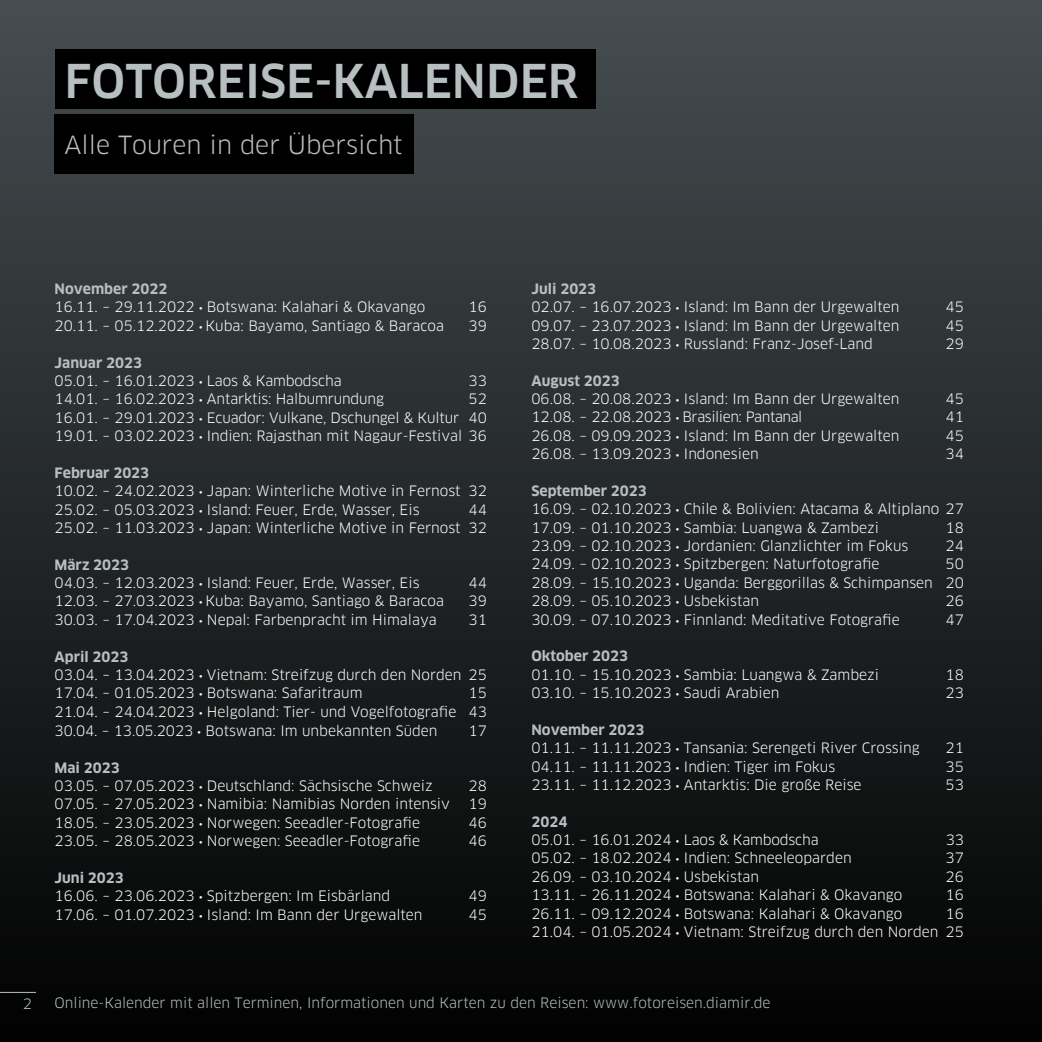
<style>
.page{position:relative;width:1042px;height:1042px;background:#fff}
.page>*{position:absolute;margin:0;border:0;box-sizing:border-box;transform-origin:0 0}
.t1{font:500 45.5px "Clan";color:#b7bfc0}
.t2{font:24.5px "Clan";color:#b7bfc0}
.t3{font:14px/18.4px "Clan";color:#fff}
.t4{font:14px "Clan";color:#b7bfc0}
.t5{font:14px "Clan";letter-spacing:-.03em;color:#fff}
.s1{font-weight:700;color:#b7bfc0}
.s2{font-family:"Myriad Pro";font-weight:300}
</style>
<div class="page">
<div style="left:0;top:0;width:1042px;height:1042px;background:linear-gradient(to bottom,#464d50,#010101)"></div>
<hr style="left:0;top:992px;width:36px;height:1px;background:#b7bfc0">
<div style="left:55px;top:50px;width:540px;height:59px;background:#000"></div>
<div style="left:55px;top:114px;width:359px;height:60px;background:#000"></div>
<h1 class="t1" style="left:64px;top:56px;width:515px">FOTOREISE-KALENDER</h1>
<h2 class="t2" style="left:64px;top:131px;width:340px">Alle Touren in der Übersicht</h2>
<p class="t3" style="left:55px;top:280px;width:372px"><span class="s1">November 2022<br></span>16.11. – 29.11.2022 <span class="s2">•</span> Botswana: Kalahari &amp; Okavango</p>
<p class="t3" style="left:469px;top:298px;width:20px">16</p>
<p class="t3" style="left:531px;top:280px;width:369px"><span class="s1">Juli 2023<br></span>02.07. – 16.07.2023 <span class="s2">•</span> Island: Im Bann der Urgewalten</p>
<p class="t3" style="left:945px;top:298px;width:20px">45</p>
<p class="t3" style="left:55px;top:316px;width:391px">20.11. – 05.12.2022 <span class="s2">•</span> Kuba: Bayamo, Santiago &amp; Baracoa</p>
<p class="t3" style="left:469px;top:316px;width:20px">39</p>
<p class="t3" style="left:55px;top:353px;width:289px"><span class="s1">Januar 2023<br></span>05.01. – 16.01.2023 <span class="s2">•</span> Laos &amp; Kambodscha</p>
<p class="t3" style="left:469px;top:372px;width:20px">33</p>
<p class="t3" style="left:55px;top:390px;width:331px">14.01. – 16.02.2023 <span class="s2">•</span> Antarktis: Halbumrundung</p>
<p class="t3" style="left:55px;top:390px;width:434px;text-align:justify;text-indent:414px">52<br>16.01. – 29.01.2023 <span class="s2">•</span> Ecuador: Vulkane, Dschungel &amp; Kultur 40<br>19.01. – 03.02.2023 <span class="s2">•</span> Indien: Rajasthan mit Nagaur-Festival 36</p>
<p class="t3" style="left:55px;top:463px;width:434px"><span class="s1">Februar 2023<br></span>10.02. – 24.02.2023 <span class="s2">•</span> Japan: Winterliche Motive in Fernost 32<br>25.02. – 05.03.2023 <span class="s2">•</span> Island: Feuer, Erde, Wasser, Eis</p>
<p class="t3" style="left:55px;top:500px;width:434px;text-align:right">44<br>25.02. – 11.03.2023 <span class="s2">•</span> Japan: Winterliche Motive in Fernost 32</p>
<p class="t3" style="left:55px;top:555px;width:366px"><span class="s1">März 2023<br></span>04.03. – 12.03.2023 <span class="s2">•</span> Island: Feuer, Erde, Wasser, Eis</p>
<p class="t3" style="left:469px;top:574px;width:20px">44</p>
<p class="t3" style="left:55px;top:592px;width:391px">12.03. – 27.03.2023 <span class="s2">•</span> Kuba: Bayamo, Santiago &amp; Baracoa</p>
<p class="t3" style="left:469px;top:592px;width:20px">39</p>
<p class="t3" style="left:55px;top:610px;width:384px">30.03. – 17.04.2023 <span class="s2">•</span> Nepal: Farbenpracht im Himalaya</p>
<p class="t3" style="left:469px;top:610px;width:20px">31</p>
<p class="t3" style="left:55px;top:647px;width:434px"><span class="s1">April 2023<br></span>03.04. – 13.04.2023 <span class="s2">•</span> Vietnam: Streifzug durch den Norden 25<br>17.04. – 01.05.2023 <span class="s2">•</span> Botswana: Safaritraum</p>
<p class="t3" style="left:55px;top:684px;width:434px;text-align:justify;text-indent:414px">15<br>21.04. – 24.04.2023 <span class="s2">•</span> Helgoland: Tier- und Vogelfotografie 43<br>30.04. – 13.05.2023 <span class="s2">•</span> Botswana: Im unbekannten Süden</p>
<p class="t3" style="left:469px;top:721px;width:20px">17</p>
<p class="t3" style="left:55px;top:758px;width:379px"><span class="s1">Mai 2023<br></span>03.05. – 07.05.2023 <span class="s2">•</span> Deutschland: Sächsische Schweiz</p>
<p class="t3" style="left:469px;top:777px;width:20px">28</p>
<p class="t3" style="left:55px;top:795px;width:397px">07.05. – 27.05.2023 <span class="s2">•</span> Namibia: Namibias Norden intensiv</p>
<p class="t3" style="left:469px;top:795px;width:20px">19</p>
<p class="t3" style="left:55px;top:813px;width:367px">18.05. – 23.05.2023 <span class="s2">•</span> Norwegen: Seeadler-Fotografie</p>
<p class="t3" style="left:469px;top:813px;width:20px">46</p>
<p class="t3" style="left:55px;top:832px;width:367px">23.05. – 28.05.2023 <span class="s2">•</span> Norwegen: Seeadler-Fotografie</p>
<p class="t3" style="left:469px;top:832px;width:20px">46</p>
<p class="t3" style="left:55px;top:868px;width:337px"><span class="s1">Juni 2023<br></span>16.06. – 23.06.2023 <span class="s2">•</span> Spitzbergen: Im Eisbärland</p>
<p class="t3" style="left:469px;top:887px;width:20px">49</p>
<p class="t3" style="left:55px;top:905px;width:369px">17.06. – 01.07.2023 <span class="s2">•</span> Island: Im Bann der Urgewalten</p>
<p class="t3" style="left:469px;top:905px;width:20px">45</p>
<p class="t3" style="left:531px;top:316px;width:369px">09.07. – 23.07.2023 <span class="s2">•</span> Island: Im Bann der Urgewalten</p>
<p class="t3" style="left:945px;top:316px;width:20px">45</p>
<p class="t3" style="left:531px;top:335px;width:343px">28.07. – 10.08.2023 <span class="s2">•</span> Russland: Franz-Josef-Land</p>
<p class="t3" style="left:945px;top:335px;width:20px">29</p>
<p class="t3" style="left:531px;top:371px;width:369px"><span class="s1">August 2023<br></span>06.08. – 20.08.2023 <span class="s2">•</span> Island: Im Bann der Urgewalten</p>
<p class="t3" style="left:945px;top:390px;width:20px">45</p>
<p class="t5" style="left:531px;top:410px;width:272px">12.08. – 22.08.2023 <span class="s2">•</span> Brasilien: Pantanal</p>
<p class="t3" style="left:945px;top:408px;width:20px">41</p>
<p class="t3" style="left:531px;top:426px;width:369px">26.08. – 09.09.2023 <span class="s2">•</span> Island: Im Bann der Urgewalten</p>
<p class="t3" style="left:945px;top:426px;width:20px">45</p>
<p class="t3" style="left:531px;top:445px;width:229px">26.08. – 13.09.2023 <span class="s2">•</span> Indonesien</p>
<p class="t3" style="left:945px;top:445px;width:20px">34</p>
<p class="t3" style="left:531px;top:482px;width:434px"><span class="s1">September 2023<br></span>16.09. – 02.10.2023 <span class="s2">•</span> Chile &amp; Bolivien: Atacama &amp; Altiplano 27<br>17.09. – 01.10.2023 <span class="s2">•</span> Sambia: Luangwa &amp; Zambezi</p>
<p class="t3" style="left:945px;top:518px;width:20px">18</p>
<p class="t3" style="left:531px;top:537px;width:378px">23.09. – 02.10.2023 <span class="s2">•</span> Jordanien: Glanzlichter im Fokus</p>
<p class="t3" style="left:945px;top:537px;width:20px">24</p>
<p class="t3" style="left:531px;top:555px;width:350px">24.09. – 02.10.2023 <span class="s2">•</span> Spitzbergen: Naturfotografie</p>
<p class="t3" style="left:531px;top:555px;width:434px;text-align:justify;text-indent:414px">50<br>28.09. – 15.10.2023 <span class="s2">•</span> Uganda: Berggorillas &amp; Schimpansen 20<br>28.09. – 05.10.2023 <span class="s2">•</span> Usbekistan</p>
<p class="t3" style="left:945px;top:592px;width:20px">26</p>
<p class="t3" style="left:531px;top:610px;width:370px">30.09. – 07.10.2023 <span class="s2">•</span> Finnland: Meditative Fotografie</p>
<p class="t3" style="left:945px;top:610px;width:20px">47</p>
<p class="t3" style="left:531px;top:647px;width:349px"><span class="s1">Oktober 2023<br></span>01.10. – 15.10.2023 <span class="s2">•</span> Sambia: Luangwa &amp; Zambezi</p>
<p class="t3" style="left:945px;top:665px;width:20px">18</p>
<p class="t3" style="left:531px;top:684px;width:249px">03.10. – 15.10.2023 <span class="s2">•</span> Saudi Arabien</p>
<p class="t3" style="left:945px;top:684px;width:20px">23</p>
<p class="t3" style="left:531px;top:720px;width:390px"><span class="s1">November 2023<br></span>01.11. – 11.11.2023 <span class="s2">•</span> Tansania: Serengeti River Crossing</p>
<p class="t3" style="left:945px;top:739px;width:20px">21</p>
<p class="t3" style="left:531px;top:757px;width:305px">04.11. – 11.11.2023 <span class="s2">•</span> Indien: Tiger im Fokus</p>
<p class="t3" style="left:945px;top:757px;width:20px">35</p>
<p class="t3" style="left:531px;top:776px;width:332px">23.11. – 11.12.2023 <span class="s2">•</span> Antarktis: Die große Reise</p>
<p class="t3" style="left:945px;top:776px;width:20px">53</p>
<p class="t3" style="left:531px;top:812px;width:289px"><span class="s1">2024<br></span>05.01. – 16.01.2024 <span class="s2">•</span> Laos &amp; Kambodscha</p>
<p class="t3" style="left:945px;top:831px;width:20px">33</p>
<p class="t3" style="left:531px;top:849px;width:322px">05.02. – 18.02.2024 <span class="s2">•</span> Indien: Schneeleoparden</p>
<p class="t3" style="left:945px;top:849px;width:20px">37</p>
<p class="t3" style="left:531px;top:867px;width:229px">26.09. – 03.10.2024 <span class="s2">•</span> Usbekistan</p>
<p class="t3" style="left:945px;top:867px;width:20px">26</p>
<p class="t3" style="left:531px;top:886px;width:372px">13.11. – 26.11.2024 <span class="s2">•</span> Botswana: Kalahari &amp; Okavango</p>
<p class="t3" style="left:945px;top:886px;width:20px">16</p>
<p class="t3" style="left:531px;top:904px;width:372px">26.11. – 09.12.2024 <span class="s2">•</span> Botswana: Kalahari &amp; Okavango</p>
<p class="t3" style="left:531px;top:904px;width:434px;text-align:right">16<br>21.04. – 01.05.2024 <span class="s2">•</span> Vietnam: Streifzug durch den Norden 25</p>
<p class="t4" style="left:23px;top:995px;width:11px">2</p>
<p class="t4" style="left:55px;top:995px;width:717px">Online-Kalender mit allen Terminen, Informationen und Karten zu den Reisen: www.fotoreisen.diamir.de</p>
</div>
